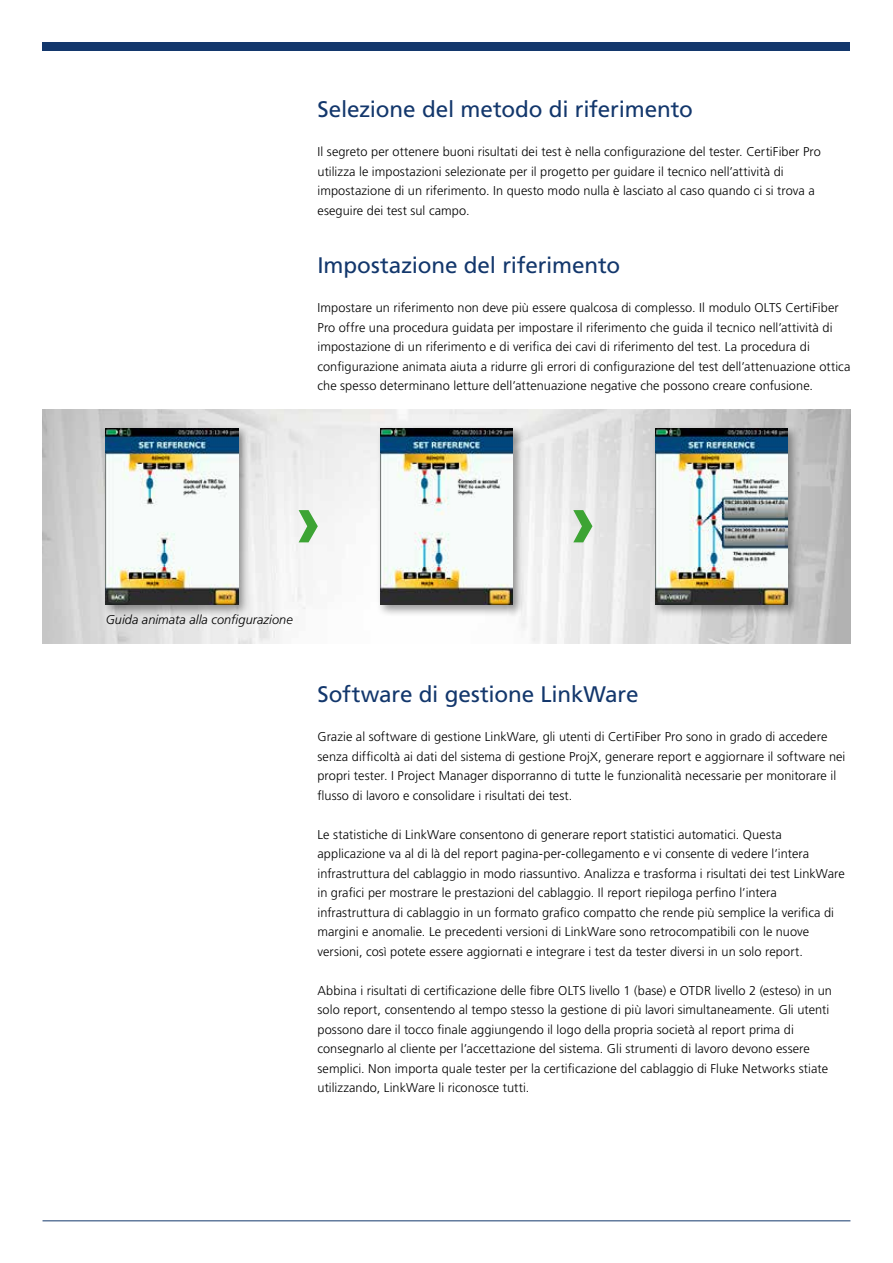
<style>
.page{position:relative;width:893px;height:1263px;background:#fff}
.page>*{position:absolute;margin:0;border:0;box-sizing:border-box;transform-origin:0 0}
.t1{font:700 78.75px "Frutiger LT Std";color:#3da434}
.t2{font:22.5px "Frutiger LT Std";letter-spacing:-.01em;color:#13376c}
.t3{font:300 12.75px/19.5px "Frutiger LT Std";letter-spacing:.005em;color:#000}
.t4{font:italic 300 12.75px "Frutiger LT Std";letter-spacing:.005em;color:#000}
</style>
<div class="page">
<div style="left:43px;top:43px;width:807px;height:8px;background:#13376c"></div>
<img style="left:43px;top:410px;width:807px;height:234px">
<div style="left:377px;top:424px;width:148px;height:193px;background:#000;opacity:.4"></div>
<img style="left:381px;top:428px;width:132px;height:176px">
<div style="left:651px;top:424px;width:149px;height:193px;background:#000;opacity:.4"></div>
<img style="left:655px;top:428px;width:133px;height:176px">
<div style="left:102px;top:424px;width:148px;height:193px;background:#000;opacity:.4"></div>
<img style="left:106px;top:428px;width:132px;height:176px">
<hr style="left:43px;top:1220px;width:807px;height:1px;background:#13376c">
<h2 class="t2" style="left:317px;top:96px;width:377px">Selezione del metodo di riferimento</h2>
<p class="t3" style="left:317px;top:142px;width:505px">Il segreto per ottenere buoni risultati dei test è nella configurazione del tester. CertiFiber Pro utilizza le impostazioni selezionate per il progetto per guidare il tecnico nell’attività di impostazione di un riferimento. In questo modo nulla è lasciato al caso quando ci si trova a eseguire dei test sul campo.</p>
<h2 class="t2" style="left:317px;top:252px;width:304px">Impostazione del riferimento</h2>
<p class="t3" style="left:317px;top:298px;width:534px">Impostare un riferimento non deve più essere qualcosa di complesso. Il modulo OLTS CertiFiber Pro offre una procedura guidata per impostare il riferimento che guida il tecnico nell’attività di impostazione di un riferimento e di verifica dei cavi di riferimento del test. La procedura di configurazione animata aiuta a ridurre gli errori di configurazione del test dell’attenuazione ottica che spesso determinano letture dell’attenuazione negative che possono creare confusione.</p>
<h1 class="t1" style="left:295px;top:474px;width:28px">›</h1>
<h1 class="t1" style="left:570px;top:474px;width:28px">›</h1>
<p class="t4" style="left:106px;top:612px;width:189px">Guida animata alla configurazione</p>
<h2 class="t2" style="left:317px;top:681px;width:323px">Software di gestione LinkWare</h2>
<p class="t3" style="left:317px;top:727px;width:529px">Grazie al software di gestione LinkWare, gli utenti di CertiFiber Pro sono in grado di accedere senza difficoltà ai dati del sistema di gestione ProjX, generare report e aggiornare il software nei propri tester. I Project Manager disporranno di tutte le funzionalità necessarie per monitorare il flusso di lavoro e consolidare i risultati dei test.</p>
<p class="t3" style="left:317px;top:825px;width:529px">Le statistiche di LinkWare consentono di generare report statistici automatici. Questa applicazione va al di là del report pagina-per-collegamento e vi consente di vedere l’intera infrastruttura del cablaggio in modo riassuntivo. Analizza e trasforma i risultati dei test LinkWare in grafici per mostrare le prestazioni del cablaggio. Il report riepiloga perfino l’intera infrastruttura di cablaggio in un formato grafico compatto che rende più semplice la verifica di margini e anomalie. Le precedenti versioni di LinkWare sono retrocompatibili con le nuove versioni, così potete essere aggiornati e integrare i test da tester diversi in un solo report.</p>
<p class="t3" style="left:317px;top:980px;width:516px">Abbina i risultati di certificazione delle fibre OLTS livello 1 (base) e OTDR livello 2 (esteso) in un solo report, consentendo al tempo stesso la gestione di più lavori simultaneamente. Gli utenti possono dare il tocco finale aggiungendo il logo della propria società al report prima di consegnarlo al cliente per l’accettazione del sistema. Gli strumenti di lavoro devono essere semplici. Non importa quale tester per la certificazione del cablaggio di Fluke Networks stiate utilizzando, LinkWare li riconosce tutti.</p>
</div>
